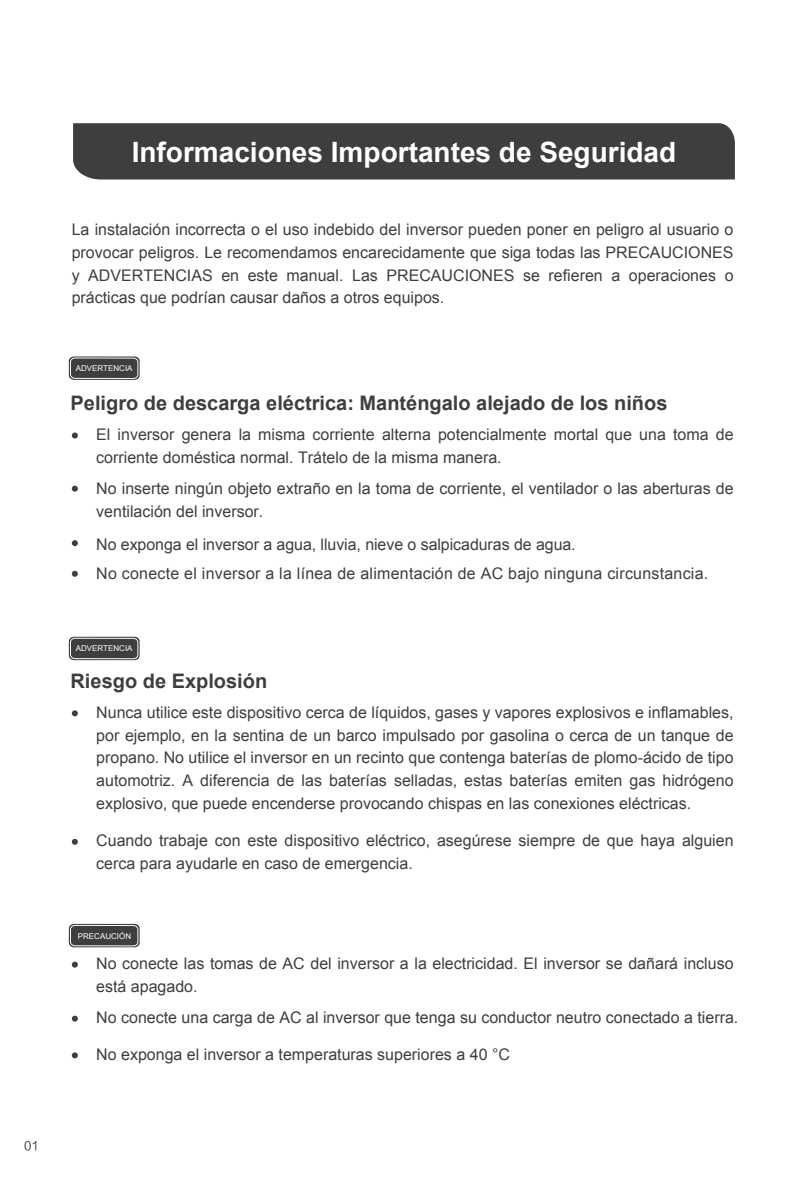
<style>
.page{position:relative;width:808px;height:1191px;background:#fff}
.page>*{position:absolute;margin:0;border:0;box-sizing:border-box;transform-origin:0 0}
.t1{font:700 28px "Arial";color:#fff}
.t2{font:700 20px "Arial";color:#3e3e3f}
.t3{font:16px/22.6px "Arial";color:#3e3e3f}
.t4{font:12px "FZLTHJW GB1 0";color:#3e3e3f}
.t5{font:8px "Arial";color:#fff}
</style>
<div class="page">
<div style="left:73px;top:123px;width:662px;height:56px;background:#3e3e3f"></div>
<svg style="left:72px;top:432px;width:6px;height:6px"></svg>
<svg style="left:72px;top:485px;width:6px;height:6px"></svg>
<svg style="left:72px;top:571px;width:6px;height:6px"></svg>
<svg style="left:72px;top:540px;width:6px;height:6px"></svg>
<div style="left:69px;top:356px;width:71px;height:24px;background:#3e3e3f;border-radius:5px"></div>
<div style="left:70px;top:358px;width:68px;height:21px;border:1px solid #fbfbfc;border-radius:4px"></div>
<div style="left:69px;top:637px;width:71px;height:23px;background:#3e3e3f;border-radius:5px"></div>
<div style="left:70px;top:638px;width:68px;height:21px;border:1px solid #fbfbfc;border-radius:4px"></div>
<div style="left:69px;top:924px;width:71px;height:23px;background:#3e3e3f;border-radius:5px"></div>
<div style="left:70px;top:925px;width:68px;height:21px;border:1px solid #fbfbfc;border-radius:4px"></div>
<svg style="left:72px;top:710px;width:6px;height:6px"></svg>
<svg style="left:72px;top:839px;width:6px;height:6px"></svg>
<svg style="left:72px;top:961px;width:6px;height:6px"></svg>
<svg style="left:72px;top:1015px;width:6px;height:6px"></svg>
<svg style="left:72px;top:1052px;width:6px;height:6px"></svg>
<p class="t4" style="left:24px;top:1139px;width:16px">01</p>
<h1 class="t1" style="left:132px;top:134px;width:546px">Informaciones Importantes de Seguridad</h1>
<p class="t3" style="left:72px;top:218px;width:663px;text-align:justify">La instalación incorrecta o el uso indebido del inversor pueden poner en peligro al usuario o provocar peligros. Le recomendamos encarecidamente que siga todas las PRECAUCIONES y ADVERTENCIAS en este manual. Las PRECAUCIONES se refieren a operaciones o prácticas que podrían causar daños a otros equipos.</p>
<p class="t5" style="left:76px;top:363px;width:58px">ADVERTENCIA</p>
<p class="t2" style="left:71px;top:390px;width:598px">Peligro de descarga eléctrica: Manténgalo alejado de los niños</p>
<p class="t3" style="left:96px;top:423px;width:639px">El inversor genera la misma corriente alterna potencialmente mortal que una toma de corriente doméstica normal. Trátelo de la misma manera.</p>
<p class="t3" style="left:96px;top:477px;width:639px">No inserte ningún objeto extraño en la toma de corriente, el ventilador o las aberturas de ventilación del inversor.</p>
<p class="t3" style="left:96px;top:533px;width:481px">No exponga el inversor a agua, lluvia, nieve o salpicaduras de agua.</p>
<p class="t3" style="left:96px;top:562px;width:614px">No conecte el inversor a la línea de alimentación de AC bajo ninguna circunstancia.</p>
<p class="t5" style="left:76px;top:643px;width:58px">ADVERTENCIA</p>
<p class="t2" style="left:71px;top:668px;width:198px">Riesgo de Explosión</p>
<p class="t3" style="left:96px;top:701px;width:639px;text-align:justify">Nunca utilice este dispositivo cerca de líquidos, gases y vapores explosivos e inflamables, por ejemplo, en la sentina de un barco impulsado por gasolina o cerca de un tanque de propano. No utilice el inversor en un recinto que contenga baterías de plomo-ácido de tipo automotriz. A diferencia de las baterías selladas, estas baterías emiten gas hidrógeno explosivo, que puede encenderse provocando chispas en las conexiones eléctricas.</p>
<p class="t3" style="left:96px;top:829px;width:639px">Cuando trabaje con este dispositivo eléctrico, asegúrese siempre de que haya alguien cerca para ayudarle en caso de emergencia.</p>
<p class="t5" style="left:78px;top:930px;width:55px">PRECAUCIÓN</p>
<p class="t3" style="left:96px;top:952px;width:639px">No conecte las tomas de AC del inversor a la electricidad. El inversor se dañará incluso está apagado.</p>
<p class="t3" style="left:96px;top:1006px;width:644px">No conecte una carga de AC al inversor que tenga su conductor neutro conectado a tierra.</p>
<p class="t3" style="left:96px;top:1043px;width:415px">No exponga el inversor a temperaturas superiores a 40 °C</p>
</div>
